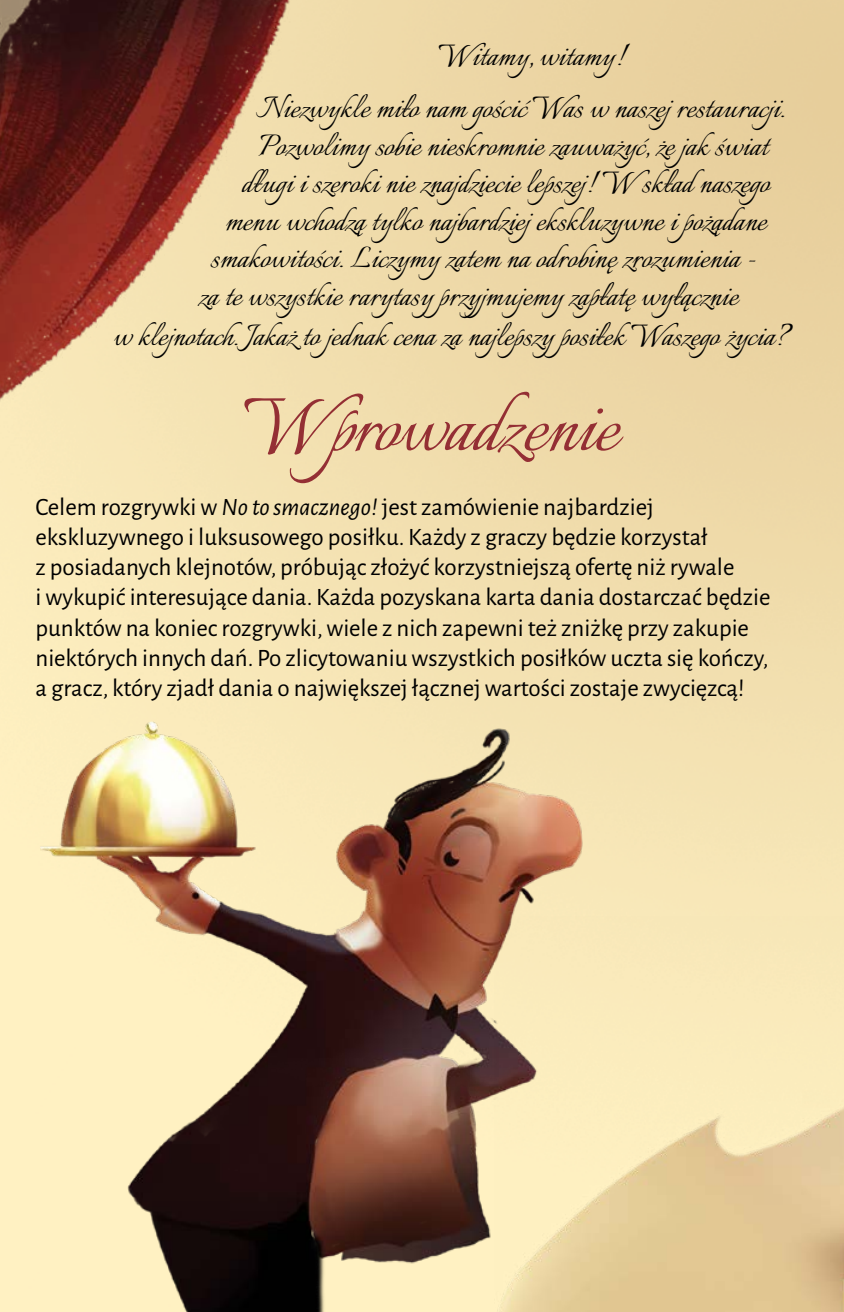
<style>
.page{position:relative;width:844px;height:1312px;background:#fff}
.page>*{position:absolute;margin:0;border:0;box-sizing:border-box;transform-origin:0 0}
.text_story{font:95px "Italianno";letter-spacing:-.01em;color:#942f34}
.text_story-2{font:37.5px "Italianno";color:#000}
.text{font:25px/30px "Alegreya Sans";color:#000}
.s1{font-style:italic}
</style>
<div class="page">
<img style="left:41px;top:721px;width:580px;height:590px">
<img style="left:0;top:0;width:346px;height:511px">
<img style="left:494px;top:916px;width:349px;height:395px">
<p class="text_story-2" style="left:438px;top:35px;width:188px">Witamy, witamy!</p>
<p class="text_story-2" style="left:256px;top:87px;width:537px">Niezwykle miło nam gościć Was w naszejrestauracji.</p>
<p class="text_story-2" style="left:258px;top:125px;width:511px">Pozwolimy sobie nieskromnie zauważyć, że jak świat</p>
<p class="text_story-2" style="left:242px;top:162px;width:529px">długi i szeroki nie znajdziecie lepszej! W skład naszego</p>
<p class="text_story-2" style="left:225px;top:200px;width:542px">menu wchodzą tylko najbardziejekskluzywne i pożądane</p>
<p class="text_story-2" style="left:211px;top:237px;width:546px">smakowitości. Liczymy zatem na odrobinę zrozumienia -</p>
<p class="text_story-2" style="left:198px;top:275px;width:541px">za te wszystkie rarytasy przyjmujemy zapłatę wyłącznie</p>
<p class="text_story-2" style="left:113px;top:315px;width:679px">w klejnotach. Jakaż to jednak cena za najlepszy posiłek Waszego życia?</p>
<p class="text_story" style="left:243px;top:374px;width:376px">Wprowadzenie</p>
<p class="text" style="left:35px;top:491px;width:736px">Celem rozgrywki w <span class="s1">No to smacznego!</span> jest zamówienie najbardziej ekskluzywnego i luksusowego posiłku. Każdy z graczy będzie korzystał<br>z posiadanych klejnotów, próbując złożyć korzystniejszą ofertę niż rywale<br>i wykupić interesujące dania. Każda pozyskana karta dania dostarczać będzie punktów na koniec rozgrywki, wiele z nich zapewni też zniżkę przy zakupie niektórych innych dań. Po zlicytowaniu wszystkich posiłków uczta się kończy, a gracz, który zjadł dania o największej łącznej wartości zostaje zwycięzcą!</p>
</div>
